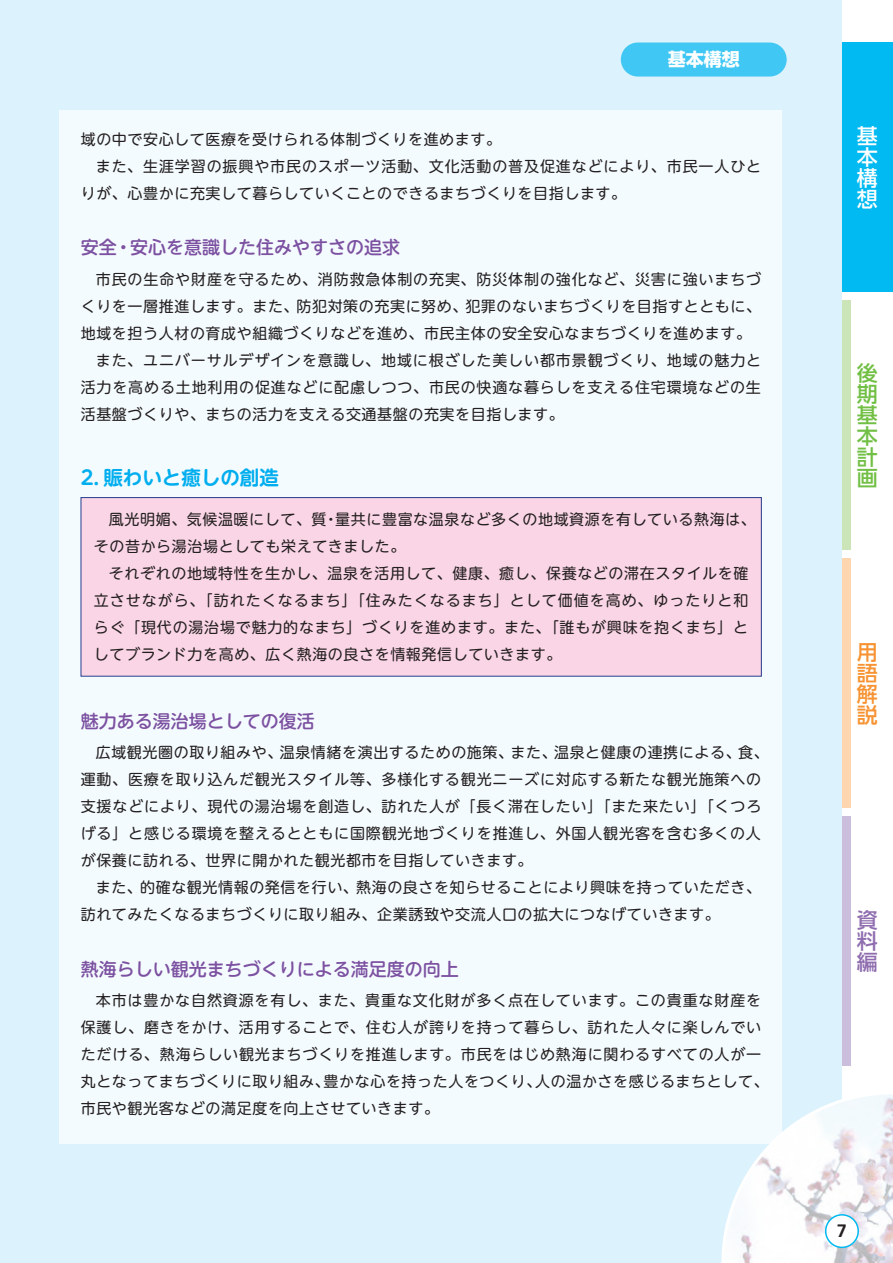
<style>
.page{position:relative;width:893px;height:1263px;background:#fff}
.page>*{position:absolute;margin:0;border:0;box-sizing:border-box;transform-origin:0 0}
.t1{font:500 21px/21px "UD Shin Go NT Pro";color:#71bf44;text-align:justify}
.t2{font:500 21px/21px "UD Shin Go NT Pro";color:#fff;text-align:justify}
.t3{font:500 21px/21px "UD Shin Go NT Pro";color:#f79332;text-align:justify}
.t4{font:500 21px/21px "UD Shin Go NT Pro";color:#8f6daf;text-align:justify}
.t5{font:700 19.5px "UD Shin M Go Pro De";color:#00aeef}
.t6{font:500 18px "UD Shin M Go Pro";color:#7c51a1}
.t7{font:700 18px "UD Shin Go NT Pro";color:#fff}
.t8{font:700 18px "Frutiger LT Std";color:#231f20}
.t9{font:15px/27px "UD Shin M Go Pro";letter-spacing:.04em;color:#231f20}
.t10{font:15px "UD Shin M Go Pro";letter-spacing:.06em;color:#231f20}
</style>
<div class="page">
<div style="left:842px;top:43px;width:51px;height:249px;background:#00baf1"></div>
<div style="left:842px;top:300px;width:8px;height:250px;background:#cbe4b8"></div>
<div style="left:0;top:0;width:842px;height:1263px;background:#dcf2fc"></div>
<div style="left:621px;top:43px;width:166px;height:34px;background:#40c7f4;border-radius:17px"></div>
<div style="left:842px;top:558px;width:8px;height:250px;background:#fdd5af"></div>
<div style="left:842px;top:816px;width:8px;height:250px;background:#cbbedd"></div>
<div style="left:60px;top:111px;width:722px;height:1033px;background:#f4fbfe"></div>
<div style="left:81px;top:498px;width:680px;height:178px;background:#fad5e5"></div>
<div style="left:81px;top:497px;width:680px;height:179px;border:1px solid #253f8e"></div>
<svg style="left:721px;top:1095px;width:172px;height:168px"></svg>
<p class="t7" style="left:668px;top:45px;width:73px">基本構想</p>
<p class="t9" style="left:81px;top:125px;width:422px">域の中で安心して医療を受けられる体制づくりを進めます。</p>
<p class="t10" style="left:96px;top:154px;width:667px">また、生涯学習の振興や市民のスポーツ活動、文化活動の普及促進などにより、市民一人ひと</p>
<p class="t9" style="left:81px;top:179px;width:547px">りが、心豊かに充実して暮らしていくことのできるまちづくりを目指します。</p>
<p class="t6" style="left:81px;top:233px;width:321px">安全・安心を意識した住みやすさの追求</p>
<p class="t10" style="left:96px;top:267px;width:667px">市民の生命や財産を守るため、消防救急体制の充実、防災体制の強化など、災害に強いまちづ</p>
<p class="t9" style="left:81px;top:292px;width:682px">くりを一層推進します。また、防犯対策の充実に努め、犯罪のないまちづくりを目指すとともに、</p>
<p class="t9" style="left:81px;top:319px;width:672px">地域を担う人材の育成や組織づくりなどを進め、市民主体の安全安心なまちづくりを進めます。</p>
<p class="t10" style="left:96px;top:348px;width:667px">また、ユニバーサルデザインを意識し、地域に根ざした美しい都市景観づくり、地域の魅力と</p>
<p class="t9" style="left:81px;top:373px;width:682px">活力を高める土地利用の促進などに配慮しつつ、市民の快適な暮らしを支える住宅環境などの生</p>
<p class="t9" style="left:81px;top:400px;width:485px">活基盤づくりや、まちの活力を支える交通基盤の充実を目指します。</p>
<h2 class="t5" style="left:81px;top:461px;width:200px">2．賑わいと癒しの創造</h2>
<p class="t9" style="left:94px;top:505px;width:663px;text-indent:15px">風光明媚、気候温暖にして、質・量共に豊富な温泉など多くの地域資源を有している熱海は、その昔から湯治場としても栄えてきました。</p>
<p class="t9" style="left:94px;top:559px;width:656px;text-align:justify;text-indent:15px">それぞれの地域特性を生かし、温泉を活用して、健康、癒し、保養などの滞在スタイルを確立させながら、「訪れたくなるまち」「住みたくなるまち」として価値を高め、ゆったりと和らぐ「現代の湯治場で魅力的なまち」づくりを進めます。また、「誰もが興味を抱くまち」としてブランド力を高め、広く熱海の良さを情報発信していきます。</p>
<p class="t6" style="left:81px;top:707px;width:235px">魅力ある湯治場としての復活</p>
<p class="t9" style="left:81px;top:738px;width:689px;text-indent:15px">広域観光圏の取り組みや、温泉情緒を演出するための施策、また、温泉と健康の連携による、食、運動、医療を取り込んだ観光スタイル等、多様化する観光ニーズに対応する新たな観光施策への支援などにより、現代の湯治場を創造し、訪れた人が「長く滞在したい」「また来たい」「くつろげる」と感じる環境を整えるとともに国際観光地づくりを推進し、外国人観光客を含む多くの人が保養に訪れる、世界に開かれた観光都市を目指していきます。</p>
<p class="t9" style="left:81px;top:873px;width:682px;text-indent:15px">また、的確な観光情報の発信を行い、熱海の良さを知らせることにより興味を持っていただき、訪れてみたくなるまちづくりに取り組み、企業誘致や交流人口の拡大につなげていきます。</p>
<p class="t6" style="left:81px;top:954px;width:379px">熱海らしい観光まちづくりによる満足度の向上</p>
<p class="t9" style="left:81px;top:986px;width:689px;text-indent:15px">本市は豊かな自然資源を有し、また、貴重な文化財が多く点在しています。この貴重な財産を保護し、磨きをかけ、活用することで、住む人が誇りを持って暮らし、訪れた人々に楽しんでいただける、熱海らしい観光まちづくりを推進します。市民をはじめ熱海に関わるすべての人が一丸となってまちづくりに取り組み、豊かな心を持った人をつくり、人の温かさを感じるまちとして、市民や観光客などの満足度を向上させていきます。</p>
<h1 class="t2" style="left:857px;top:125px;width:22px">基本構想</h1>
<h1 class="t1" style="left:857px;top:362px;width:22px">後期基本計画</h1>
<h1 class="t3" style="left:857px;top:640px;width:22px">用語解説</h1>
<h1 class="t4" style="left:857px;top:909px;width:22px">資料編</h1>
<p class="t8" style="left:837px;top:1220px;width:12px">7</p>
</div>
